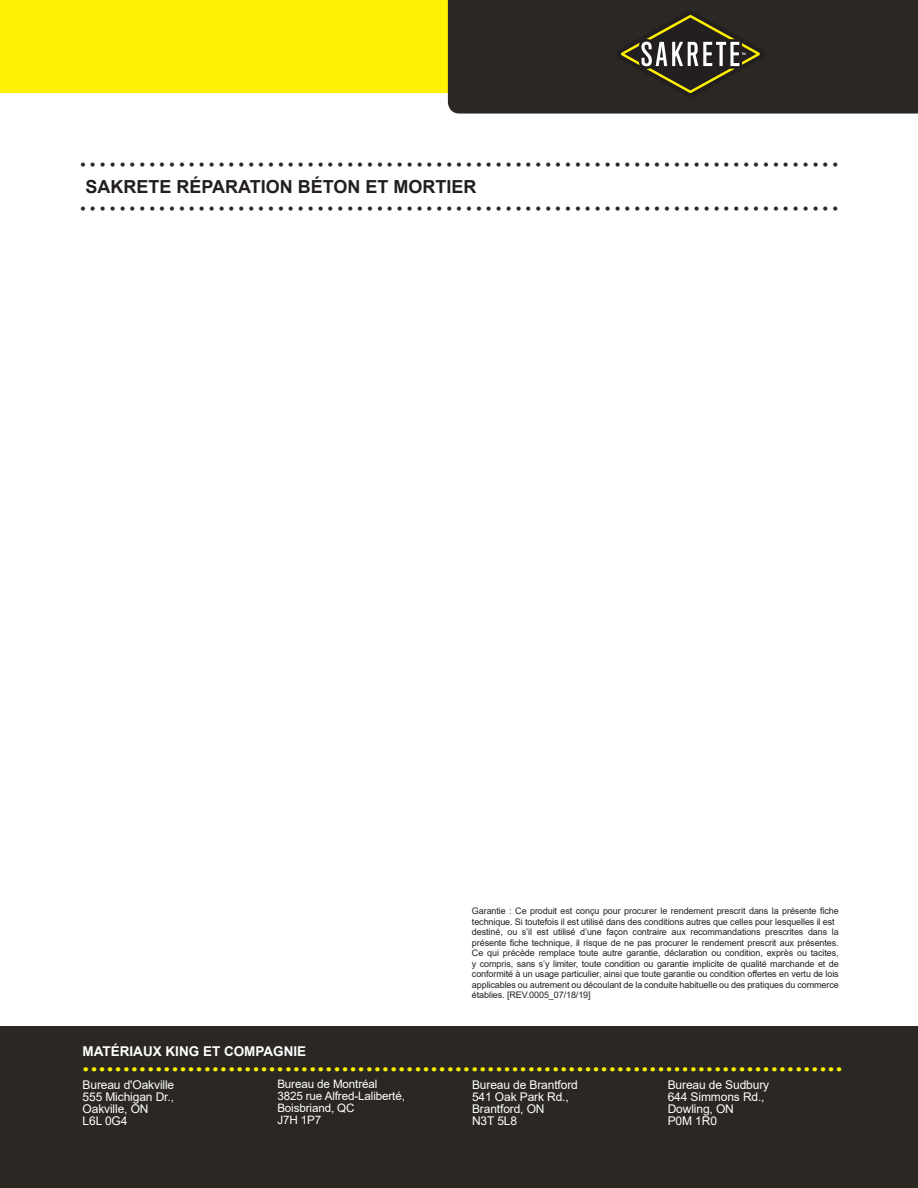
<style>
.page{position:relative;width:918px;height:1188px;background:#fff}
.page>*{position:absolute;margin:0;border:0;box-sizing:border-box;transform-origin:0 0}
.t1{font:700 27px "Times New Roman";color:#fff101}
.t2{font:700 18px "Arial";color:#231f20}
.t3{font:16.5px "Times New Roman";color:#2b2824}
.t4{font:700 13.5px "Arial";color:#fff}
.t5{font:12px/12px "Arial";letter-spacing:-.01em;color:#fff}
.t6{font:11.7px/12px "Arial";letter-spacing:-.01em;color:#fff}
.t7{font:9px/10.5px "Arial";letter-spacing:-.01em;color:#231f20}
</style>
<div class="page">
<div style="left:0;top:1026px;width:918px;height:162px;background:#2b2824"></div>
<div style="left:0;top:0;width:448px;height:93px;background:#fff101"></div>
<div style="left:448px;top:0;width:470px;height:114px;background:#2b2824"></div>
<svg style="left:617px;top:11px;width:147px;height:86px;background:#433f31"></svg>
<h3 class="t3" style="left:80px;top:153px;width:760px">• • • • • • • • • • • • • • • • • • • • • • • • • • • • • • • • • • • • • • • • • • • • • • • • • • • • • • • • • • • • • • • • • • • • • • • • • • • • •</h3>
<h3 class="t3" style="left:80px;top:197px;width:760px">• • • • • • • • • • • • • • • • • • • • • • • • • • • • • • • • • • • • • • • • • • • • • • • • • • • • • • • • • • • • • • • • • • • • • • • • • • • • •</h3>
<h2 class="t2" style="left:86px;top:174px;width:393px">SAKRETE RÉPARATION BÉTON ET MORTIER</h2>
<p class="t7" style="left:472px;top:906px;width:368px">Garantie : Ce produit est conçu pour procurer le rendement prescrit dans la présente fiche technique. Si toutefois il est utilisé dans des conditions autres que celles pour lesquelles il est destiné, ou s’il est utilisé d’une façon contraire aux recommandations prescrites dans la présente fiche technique, il risque de ne pas procurer le rendement prescrit aux présentes.<br>Ce qui précède remplace toute autre garantie, déclaration ou condition, exprès ou tacites, y compris, sans s’y limiter, toute condition ou garantie implicite de qualité marchande et de conformité à un usage particulier, ainsi que toute garantie ou condition offertes en vertu de lois applicables ou autrement ou découlant de la conduite habituelle ou des pratiques du commerce établies. [REV.0005_07/18/19]</p>
<h3 class="t4" style="left:83px;top:1042px;width:225px">MATÉRIAUX KING ET COMPAGNIE</h3>
<h3 class="t5" style="left:83px;top:1079px;width:93px">Bureau d'Oakville<br>555 Michigan Dr.,<br>Oakville, ON<br>L6L 0G4</h3>
<p class="t6" style="left:277px;top:1078px;width:129px">Bureau de Montréal<br>3825 rue Alfred-Laliberté,<br>Boisbriand, QC<br>J7H 1P7</p>
<h3 class="t5" style="left:472px;top:1078px;width:107px">Bureau de Brantford<br>541 Oak Park Rd.,<br>Brantford, ON<br>N3T 5L8</h3>
<h3 class="t5" style="left:668px;top:1079px;width:103px">Bureau de Sudbury<br>644 Simmons Rd.,<br>Dowling, ON<br>P0M 1R0</h3>
<h1 class="t1" style="left:83px;top:1042px;width:762px">..............................................................................................</h1>
</div>
